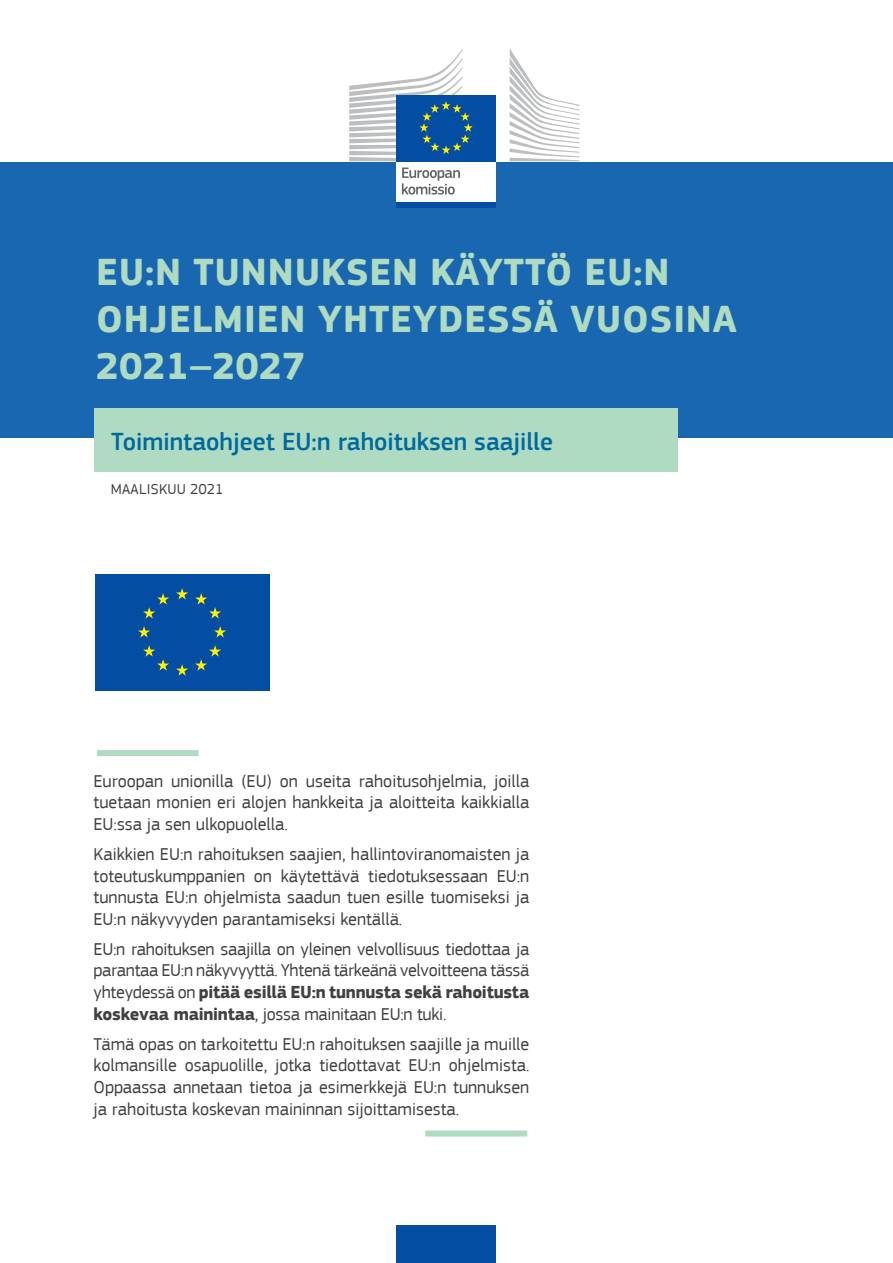
<style>
.page{position:relative;width:893px;height:1263px;background:#fff}
.page>*{position:absolute;margin:0;border:0;box-sizing:border-box;transform-origin:0 0}
.Doc_title{font:700 39px/46.8px "EC Square Sans Pro";letter-spacing:.02em;color:#aedbc2}
.Doc_subtitle{font:500 25.5px "EC Square Sans Pro";color:#00689d}
.Body_cover{font:18px/21.6px "EC Square Sans Pro";letter-spacing:-.015em;color:#414042;text-align:justify}
.Body_cover_2{font:18px/21.6px "EC Square Sans Pro";color:#414042;text-align:justify}
.Body_cover_1{font:18px/21.6px "EC Square Sans Pro";color:#414042;text-align:justify}
.Doc_date{font:15px "EC Square Sans Pro";letter-spacing:.02em;color:#414042}
.s1{font-weight:700}
</style>
<div class="page">
<div style="left:0;top:162px;width:893px;height:276px;background:#1966b1"></div>
<div style="left:95px;top:409px;width:583px;height:63px;background:#aedbc2"></div>
<div style="left:97px;top:750px;width:102px;height:6px;background:#aedbc2"></div>
<div style="left:425px;top:1130px;width:102px;height:6px;background:#aedbc2"></div>
<div style="left:396px;top:159px;width:99px;height:44px;background:#fff"></div>
<div style="left:396px;top:95px;width:100px;height:66px;background:#034ea2"></div>
<svg style="left:349px;top:49px;width:124px;height:112px"></svg>
<div style="left:396px;top:202px;width:100px;height:6px;background:#034ea2"></div>
<svg style="left:510px;top:49px;width:69px;height:112px"></svg>
<svg style="left:402px;top:167px;width:58px;height:28px"></svg>
<div style="left:396px;top:1225px;width:100px;height:38px;background:#034ea2"></div>
<div style="left:94px;top:573px;width:177px;height:120px;background:linear-gradient(to right,#fff,#fff)"></div>
<div style="left:95px;top:574px;width:174px;height:116px;background:#034ea2"></div>
<svg style="left:176px;top:588px;width:12px;height:11px"></svg>
<svg style="left:143px;top:593px;width:26px;height:25px"></svg>
<svg style="left:138px;top:626px;width:12px;height:11px"></svg>
<svg style="left:143px;top:645px;width:26px;height:26px"></svg>
<svg style="left:176px;top:664px;width:12px;height:12px"></svg>
<svg style="left:195px;top:645px;width:26px;height:26px"></svg>
<svg style="left:214px;top:626px;width:12px;height:11px"></svg>
<svg style="left:195px;top:593px;width:26px;height:25px"></svg>
<p class="Doc_title" style="left:96px;top:250px;width:643px">EU:N TUNNUKSEN KÄYTTÖ EU:N<br>OHJELMIEN YHTEYDESSÄ VUOSINA<br>2021–2027</p>
<p class="Doc_subtitle" style="left:111px;top:426px;width:443px">Toimintaohjeet EU:n rahoituksen saajille</p>
<p class="Doc_date" style="left:111px;top:480px;width:114px">MAALISKUU 2021</p>
<p class="Body_cover_1" style="left:94px;top:770px;width:437px">Euroopan unionilla (EU) on useita rahoitusohjelmia, joilla tuetaan monien eri alojen hankkeita ja aloitteita kaikkialla EU:ssa ja sen ulkopuolella.</p>
<p class="Body_cover" style="left:94px;top:843px;width:437px">Kaikkien EU:n rahoituksen saajien, hallintoviranomaisten ja toteutuskumppanien on käytettävä tiedotuksessaan EU:n tunnusta EU:n ohjelmista saadun tuen esille tuomiseksi ja EU:n näkyvyyden parantamiseksi kentällä.</p>
<p class="Body_cover" style="left:94px;top:938px;width:437px">EU:n rahoituksen saajilla on yleinen velvollisuus tiedottaa ja parantaa EU:n näkyvyyttä. Yhtenä tärkeänä velvoitteena tässä yhteydessä on <span class="s1">pitää esillä EU:n tunnusta sekä rahoitusta koskevaa mainintaa</span>, jossa mainitaan EU:n tuki.</p>
<p class="Body_cover_2" style="left:94px;top:1033px;width:437px">Tämä opas on tarkoitettu EU:n rahoituksen saajille ja muille kolmansille osapuolille, jotka tiedottavat EU:n ohjelmista.<br>Oppaassa annetaan tietoa ja esimerkkejä EU:n tunnuksen ja rahoitusta koskevan maininnan sijoittamisesta.</p>
</div>
